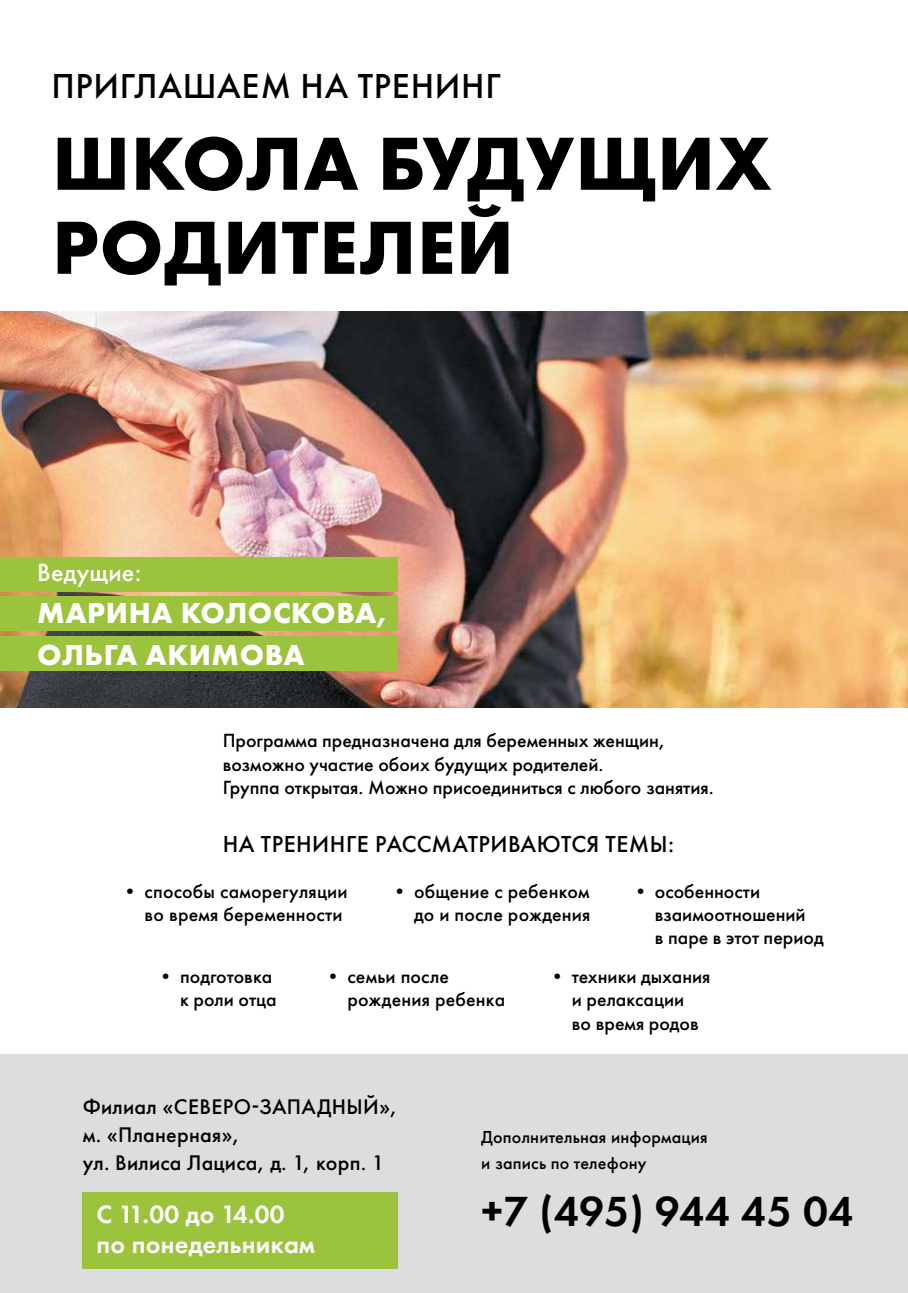
<style>
.page{position:relative;width:908px;height:1293px;background:#fff}
.page>*{position:absolute;margin:0;border:0;box-sizing:border-box;transform-origin:0 0}
.t1{font:700 78px/84px "Futura New";letter-spacing:.01em;color:#000}
.t2{font:43.8px "Futura New Demi";letter-spacing:.01em;color:#000}
.t3{font:500 36px "Futura New";letter-spacing:.145em;color:#000}
.t4{font:700 30px/42px "Futura New";letter-spacing:.02em;color:#fff}
.t5{font:26px/30.4px "Futura New Demi";letter-spacing:.01em;color:#fff}
.t6{font:500 26px "Futura New";letter-spacing:.01em;color:#fff}
.t7{font:500 24px "Futura New";letter-spacing:.09em;color:#000}
.t8{font:500 22px/28px "Futura New";letter-spacing:.01em;color:#000}
.t9{font:500 19.8px/23.4px "Futura New";color:#000}
.t10{font:500 18px/26px "Futura New";letter-spacing:.01em;color:#000}
</style>
<div class="page">
<img style="left:1px;top:311px;width:906px;height:397px">
<div style="left:0;top:1054px;width:907px;height:239px;background:#dcddde"></div>
<div style="left:82px;top:1192px;width:316px;height:77px;background:#9bc33c"></div>
<div style="left:0;top:636px;width:398px;height:34px;background:#9bc33c"></div>
<div style="left:0;top:597px;width:398px;height:34px;background:#9bc33c"></div>
<div style="left:0;top:557px;width:398px;height:34px;background:#9bc33c"></div>
<h3 class="t3" style="left:51px;top:65px;width:450px">Приглашаем на трен ин г</h3>
<h1 class="t1" style="left:52px;top:120px;width:720px">Школа будущих родителей</h1>
<h3 class="t6" style="left:37px;top:557px;width:106px">Ведущие:</h3>
<h3 class="t4" style="left:37px;top:591px;width:353px">Марина Колоскова,<br>Ольга Акимова</h3>
<p class="t9" style="left:222px;top:729px;width:492px">Программа предназначена для беременных женщин, возможно участие обоих будущих родителей.<br>Группа открытая. Можно присоединиться с любого занятия.</p>
<p class="t7" style="left:223px;top:829px;width:452px">На тренинге рассматриваются темы:</p>
<p class="t9" style="left:120px;top:879px;width:229px;text-align:right">• способы саморегуляции во время беременности</p>
<p class="t9" style="left:389px;top:879px;width:202px;text-align:right">• общение с ребенком до и после рождения</p>
<p class="t9" style="left:654px;top:879px;width:170px;text-indent:-24px">• особенности взаимоотношений<br>в паре в этот период</p>
<p class="t9" style="left:571px;top:964px;width:140px;text-indent:-24px">• техники дыхания и релаксации<br>во время родов</p>
<p class="t9" style="left:347px;top:964px;width:159px;text-indent:-24px">• семьи после рождения ребенка</p>
<p class="t9" style="left:156px;top:964px;width:122px;text-align:right">• подготовка к роли отца</p>
<p class="t8" style="left:83px;top:1092px;width:316px">Филиал «Северо-Западн ый», м. «Планерная»,<br>ул. Вилиса Лациса, д. 1, корп. 1</p>
<h3 class="t5" style="left:96px;top:1198px;width:220px">С 11.00 до 14.00 по понедельникам</h3>
<p class="t10" style="left:481px;top:1124px;width:228px">Дополнительная информация и запись по телефону</p>
<h2 class="t2" style="left:481px;top:1183px;width:373px">+7 (495) 944 45 04</h2>
</div>
